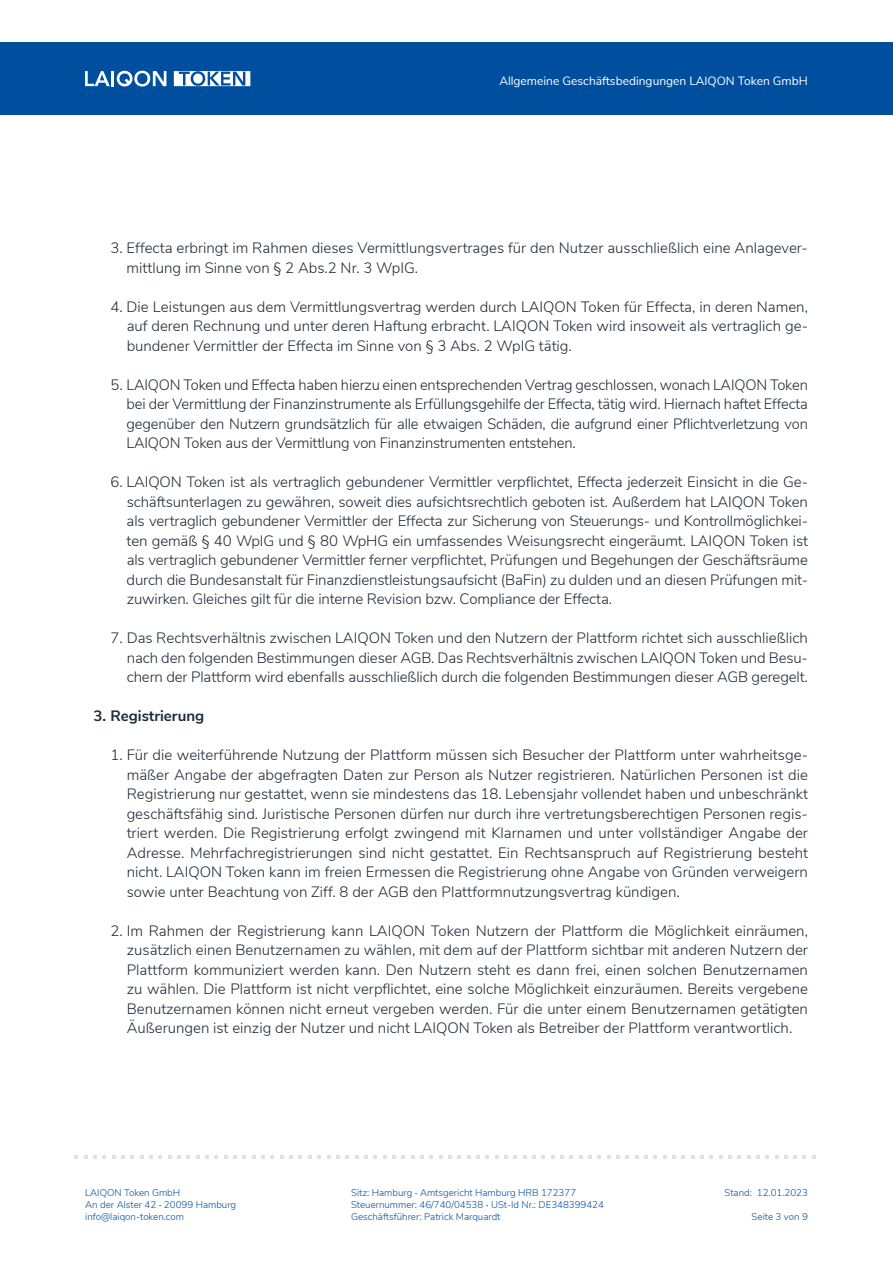
<style>
.page{position:relative;width:893px;height:1263px;background:#fff}
.page>*{position:absolute;margin:0;border:0;box-sizing:border-box;transform-origin:0 0}
.t1{font:300 15px/19.5px "Nunito Sans";color:#1d2b37;text-align:justify}
.t2{font:700 15px "Nunito Sans";color:#1d2b37}
.t3{font:12px "Nunito Sans";color:#fff}
.t4{font:300 9.75px/12px "Nunito Sans";color:#004f9f}
.s1{font-size:12.75px}
</style>
<div class="page">
<div style="left:0;top:43px;width:893px;height:72px;background:#004f9f"></div>
<svg style="left:74px;top:1155px;width:4px;height:4px"></svg>
<svg style="left:84px;top:1155px;width:22px;height:4px"></svg>
<svg style="left:112px;top:1155px;width:22px;height:4px"></svg>
<svg style="left:140px;top:1155px;width:22px;height:4px"></svg>
<svg style="left:168px;top:1155px;width:22px;height:4px"></svg>
<svg style="left:196px;top:1155px;width:22px;height:4px"></svg>
<svg style="left:224px;top:1155px;width:22px;height:4px"></svg>
<svg style="left:252px;top:1155px;width:22px;height:4px"></svg>
<svg style="left:280px;top:1155px;width:13px;height:4px"></svg>
<svg style="left:299px;top:1155px;width:3px;height:4px"></svg>
<svg style="left:308px;top:1155px;width:13px;height:4px"></svg>
<svg style="left:327px;top:1155px;width:3px;height:4px"></svg>
<svg style="left:336px;top:1155px;width:13px;height:4px"></svg>
<svg style="left:355px;top:1155px;width:3px;height:4px"></svg>
<svg style="left:364px;top:1155px;width:13px;height:4px"></svg>
<svg style="left:383px;top:1155px;width:3px;height:4px"></svg>
<svg style="left:392px;top:1155px;width:13px;height:4px"></svg>
<svg style="left:411px;top:1155px;width:3px;height:4px"></svg>
<svg style="left:420px;top:1155px;width:13px;height:4px"></svg>
<svg style="left:439px;top:1155px;width:3px;height:4px"></svg>
<svg style="left:448px;top:1155px;width:13px;height:4px"></svg>
<svg style="left:467px;top:1155px;width:3px;height:4px"></svg>
<svg style="left:476px;top:1155px;width:13px;height:4px"></svg>
<svg style="left:495px;top:1155px;width:3px;height:4px"></svg>
<svg style="left:504px;top:1155px;width:13px;height:4px"></svg>
<svg style="left:523px;top:1155px;width:3px;height:4px"></svg>
<svg style="left:532px;top:1155px;width:13px;height:4px"></svg>
<svg style="left:551px;top:1155px;width:22px;height:4px"></svg>
<svg style="left:579px;top:1155px;width:22px;height:4px"></svg>
<svg style="left:607px;top:1155px;width:22px;height:4px"></svg>
<svg style="left:635px;top:1155px;width:22px;height:4px"></svg>
<svg style="left:663px;top:1155px;width:22px;height:4px"></svg>
<svg style="left:691px;top:1155px;width:22px;height:4px"></svg>
<svg style="left:719px;top:1155px;width:22px;height:4px"></svg>
<svg style="left:747px;top:1155px;width:22px;height:4px"></svg>
<svg style="left:775px;top:1155px;width:31px;height:4px"></svg>
<svg style="left:812px;top:1155px;width:4px;height:4px"></svg>
<svg style="left:85px;top:71px;width:25px;height:15px"></svg>
<hr style="left:111px;top:71px;width:3px;height:15px;background:#fff">
<svg style="left:116px;top:70px;width:50px;height:17px"></svg>
<svg style="left:174px;top:71px;width:76px;height:15px"></svg>
<div style="left:193px;top:74px;width:10px;height:10px;background:#fff;border-radius:50%"></div>
<p class="t3" style="left:499px;top:73px;width:310px">Allgemeine Geschäftsbedingungen LAIQON Token GmbH</p>
<p class="t1" style="left:127px;top:237px;width:683px;text-indent:-16px">3. Effecta erbringt im Rahmen dieses Vermittlungsvertrages für den Nutzer ausschließlich eine Anlagever&shy;mittlung im Sinne von § 2 Abs.2 Nr. 3 WpIG.</p>
<p class="t1" style="left:127px;top:296px;width:683px;text-indent:-16px">4. Die Leistungen aus dem Vermittlungsvertrag werden durch LAIQON Token für Effecta, in deren Namen, auf deren Rechnung und unter deren Haftung erbracht. LAIQON Token wird insoweit als vertraglich ge&shy;bundener Vermittler der Effecta im Sinne von § 3 Abs. 2 WpIG tätig.</p>
<p class="t1" style="left:127px;top:374px;width:683px;text-indent:-16px">5. LAIQON Token und Effecta haben hierzu einen entsprechenden Vertrag geschlossen, wonach LAIQON Token bei der Vermittlung der Finanzinstrumente als Erfüllungsgehilfe der Effecta, tätig wird. Hiernach haftet Effecta gegenüber den Nutzern grundsätzlich für alle etwaigen Schäden, die aufgrund einer Pflichtverletzung von LAIQON Token aus der Vermittlung von Finanzinstrumenten entstehen.</p>
<p class="t1" style="left:127px;top:471px;width:683px;text-indent:-16px">6. LAIQON Token ist als vertraglich gebundener Vermittler verpflichtet, Effecta jederzeit Einsicht in die Ge&shy;schäftsunterlagen zu gewähren, soweit dies aufsichtsrechtlich geboten ist. Außerdem hat LAIQON Token als vertraglich gebundener Vermittler der Effecta zur Sicherung von Steuerungs- und Kontrollmöglichkei&shy;ten gemäß § 40 WpIG und § 80 WpHG ein umfassendes Weisungsrecht eingeräumt. LAIQON Token ist als vertraglich gebundener Vermittler ferner verpflichtet, Prüfungen und Begehungen der Geschäftsräume durch die Bundesanstalt für Finanzdienstleistungsaufsicht (BaFin) zu dulden und an diesen Prüfungen mit&shy;zuwirken. Gleiches gilt für die interne Revision bzw. Compliance der Effecta.</p>
<p class="t1" style="left:127px;top:627px;width:683px;text-indent:-16px">7. Das Rechtsverhältnis zwischen LAIQON Token und den Nutzern der Plattform richtet sich ausschließlich nach den folgenden Bestimmungen dieser AGB. Das Rechtsverhältnis zwischen LAIQON Token und Besu&shy;chern der Plattform wird ebenfalls ausschließlich durch die folgenden Bestimmungen dieser AGB geregelt.</p>
<p class="t2" style="left:94px;top:705px;width:112px">3. Registrierung</p>
<p class="t1" style="left:127px;top:744px;width:683px;text-indent:-16px">1. Für die weiterführende Nutzung der Plattform müssen sich Besucher der Plattform unter wahrheitsge&shy;mäßer Angabe der abgefragten Daten zur Person als Nutzer registrieren. Natürlichen Personen ist die Registrierung nur gestattet, wenn sie mindestens das 18. Lebensjahr vollendet haben und unbeschränkt geschäftsfähig sind. Juristische Personen dürfen nur durch ihre vertretungsberechtigen Personen regis&shy;triert werden. Die Registrierung erfolgt zwingend mit Klarnamen und unter vollständiger Angabe der Adresse. Mehrfachregistrierungen sind nicht gestattet. Ein Rechtsanspruch auf Registrierung besteht nicht. LAIQON Token kann im freien Ermessen die Registrierung ohne Angabe von Gründen verweigern sowie unter Beachtung von Ziff. 8 der AGB den Plattformnutzungsvertrag kündigen.</p>
<p class="t1" style="left:127px;top:920px;width:683px;text-indent:-16px">2. Im Rahmen der Registrierung kann LAIQON Token Nutzern der Plattform die Möglichkeit einräumen, zusätzlich einen Benutzernamen zu wählen, mit dem auf der Plattform sichtbar mit anderen Nutzern der Plattform kommuniziert werden kann. Den Nutzern steht es dann frei, einen solchen Benutzernamen zu wählen. Die Plattform ist nicht verpflichtet, eine solche Möglichkeit einzuräumen. Bereits vergebene Benutzernamen können nicht erneut vergeben werden. Für die unter einem Benutzernamen getätigten Äußerungen ist einzig der Nutzer und nicht LAIQON Token als Betreiber der Plattform verantwortlich.</p>
<p class="t4" style="left:85px;top:1186px;width:152px">LAIQON Token GmbH<br>An der Alster 42 <span class="s1">·</span> 20099 Hamburg info@laiqon-token.com</p>
<p class="t4" style="left:351px;top:1186px;width:254px">Sitz: Hamburg <span class="s1">·</span> Amtsgericht Hamburg HRB 172377<br>Steuernummer: 46/740/04538 <span class="s1">·</span> USt-Id Nr.: DE348399424<br>Geschäftsführer: Patrick Marquardt</p>
<p class="t4" style="left:724px;top:1186px;width:85px">Stand: 12.01.2023</p>
<p class="t4" style="left:752px;top:1210px;width:58px">Seite 3 von 9</p>
</div>
